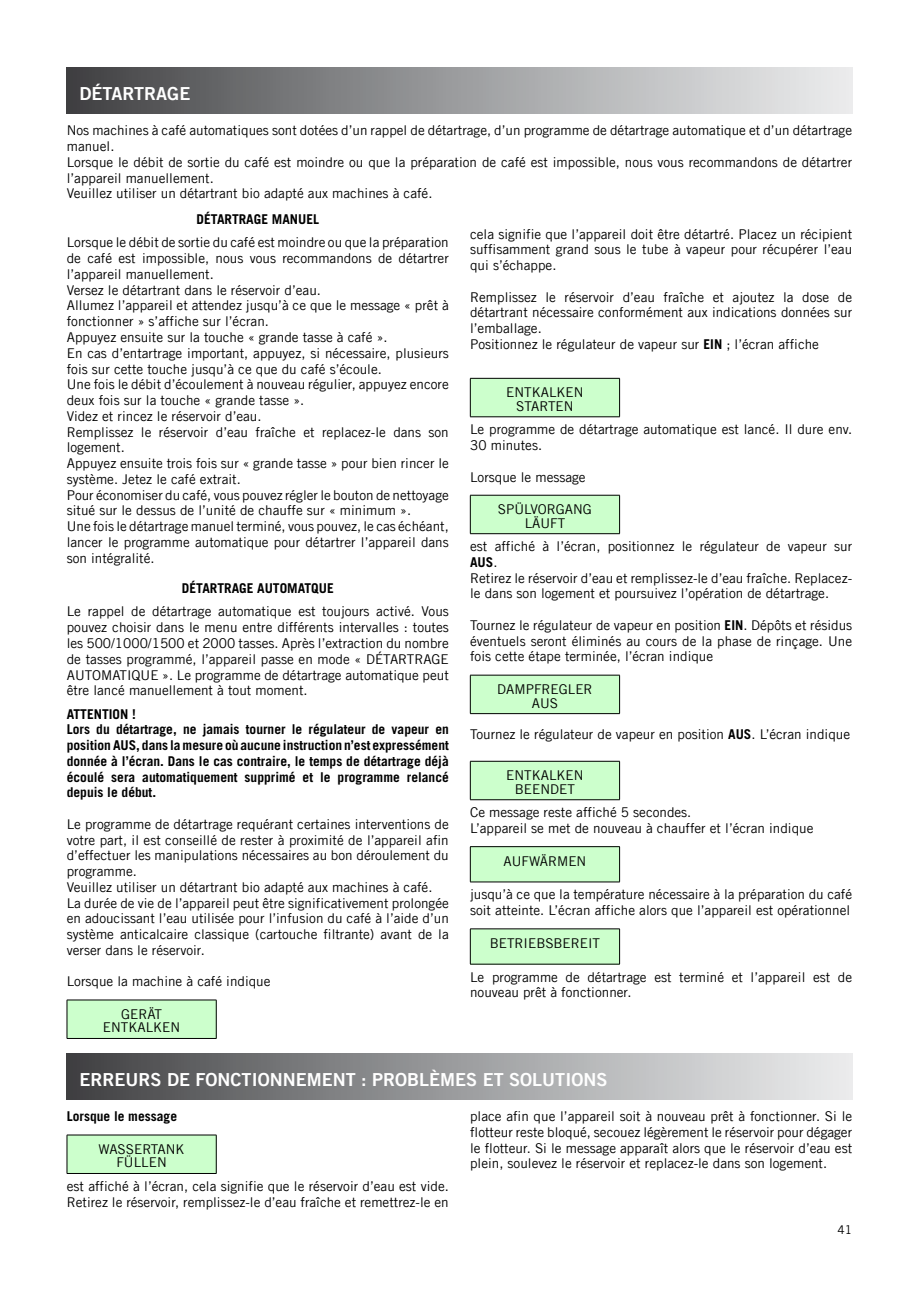
<style>
.page{position:relative;width:919px;height:1289px;background:#fff}
.page>*{position:absolute;margin:0;border:0;box-sizing:border-box;transform-origin:0 0}
.t1{font:18px "Trade Gothic LT Com Bd 2";color:#fff}
.t2{font:13.5px/15.8px "Trade Gothic LT Com";color:#000}
.t3{font:700 13.5px/15.8px "Trade Gothic LT Com";color:#000}
.t4{font:12px "Trade Gothic LT Com";color:#000}
.s1{font-weight:700}
</style>
<div class="page">
<div style="left:67px;top:68px;width:785px;height:46px;background:linear-gradient(to right,#434446,#f0f1f2)"></div>
<div style="left:67px;top:999px;width:149px;height:39px;background:#cfc"></div>
<hr style="left:67px;top:999px;width:149px;height:1px;background:#000">
<hr style="left:67px;top:1000px;width:1px;height:38px;background:#000">
<hr style="left:216px;top:1000px;width:1px;height:38px;background:#000">
<hr style="left:67px;top:1038px;width:149px;height:1px;background:#000">
<div style="left:470px;top:378px;width:149px;height:39px;background:#cfc"></div>
<hr style="left:470px;top:378px;width:149px;height:1px;background:#000">
<hr style="left:470px;top:378px;width:1px;height:38px;background:#000">
<hr style="left:619px;top:378px;width:1px;height:38px;background:#000">
<hr style="left:470px;top:416px;width:149px;height:1px;background:#000">
<div style="left:470px;top:495px;width:149px;height:38px;background:#cfc"></div>
<hr style="left:470px;top:495px;width:149px;height:1px;background:#000">
<hr style="left:470px;top:495px;width:1px;height:38px;background:#000">
<hr style="left:619px;top:495px;width:1px;height:38px;background:#000">
<hr style="left:470px;top:533px;width:149px;height:1px;background:#000">
<div style="left:470px;top:675px;width:149px;height:38px;background:#cfc"></div>
<hr style="left:470px;top:675px;width:149px;height:1px;background:#000">
<hr style="left:470px;top:675px;width:1px;height:38px;background:#000">
<hr style="left:619px;top:675px;width:1px;height:38px;background:#000">
<hr style="left:470px;top:713px;width:149px;height:1px;background:#000">
<div style="left:470px;top:761px;width:149px;height:38px;background:#cfc"></div>
<hr style="left:470px;top:761px;width:149px;height:1px;background:#000">
<hr style="left:470px;top:761px;width:1px;height:38px;background:#000">
<hr style="left:619px;top:761px;width:1px;height:38px;background:#000">
<hr style="left:470px;top:799px;width:149px;height:1px;background:#000">
<div style="left:470px;top:846px;width:149px;height:36px;background:#cfc"></div>
<hr style="left:470px;top:846px;width:149px;height:1px;background:#000">
<hr style="left:470px;top:846px;width:1px;height:35px;background:#000">
<hr style="left:619px;top:846px;width:1px;height:35px;background:#000">
<hr style="left:470px;top:881px;width:149px;height:1px;background:#000">
<div style="left:470px;top:928px;width:149px;height:36px;background:#cfc"></div>
<hr style="left:470px;top:928px;width:149px;height:1px;background:#000">
<hr style="left:470px;top:929px;width:1px;height:34px;background:#000">
<hr style="left:619px;top:929px;width:1px;height:34px;background:#000">
<hr style="left:470px;top:963px;width:149px;height:1px;background:#000">
<div style="left:67px;top:1053px;width:785px;height:46px;background:linear-gradient(to right,#434446,#f0f1f2)"></div>
<div style="left:67px;top:1134px;width:149px;height:39px;background:#cfc"></div>
<hr style="left:67px;top:1134px;width:149px;height:1px;background:#000">
<hr style="left:67px;top:1135px;width:1px;height:38px;background:#000">
<hr style="left:216px;top:1135px;width:1px;height:38px;background:#000">
<hr style="left:67px;top:1173px;width:149px;height:1px;background:#000">
<h1 class="t1" style="left:80px;top:82px;width:24px">DÉTARTRAGE</h1>
<p class="t2" style="left:67px;top:122px;width:786px">Nos machines à café automatiques sont dotées d’un rappel de détartrage, d’un programme de détartrage automatique et d’un détartrage manuel.<br>Lorsque le débit de sortie du café est moindre ou que la préparation de café est impossible, nous vous recommandons de détartrer l’appareil manuellement.<br>Veuillez utiliser un détartrant bio adapté aux machines à café.</p>
<p class="t3" style="left:196px;top:211px;width:117px">DÉTARTRAGE MANUEL</p>
<p class="t2" style="left:67px;top:234px;width:383px">Lorsque le débit de sortie du café est moindre ou que la préparation de café est impossible, nous vous recommandons de détartrer l’appareil manuellement.<br>Versez le détartrant dans le réservoir d’eau.<br>Allumez l’appareil et attendez jusqu’à ce que le message « prêt à fonctionner » s’affiche sur l’écran.<br>Appuyez ensuite sur la touche « grande tasse à café ».<br>En cas d’entartrage important, appuyez, si nécessaire, plusieurs fois sur cette touche jusqu’à ce que du café s’écoule.<br>Une fois le débit d’écoulement à nouveau régulier, appuyez encore deux fois sur la touche « grande tasse ».<br>Videz et rincez le réservoir d’eau.<br>Remplissez le réservoir d’eau fraîche et replacez-le dans son logement.<br>Appuyez ensuite trois fois sur « grande tasse » pour bien rincer le système. Jetez le café extrait.<br>Pour économiser du café, vous pouvez régler le bouton de nettoyage situé sur le dessus de l’unité de chauffe sur « minimum ».<br>Une fois le détartrage manuel terminé, vous pouvez, le cas échéant, lancer le programme automatique pour détartrer l’appareil dans son intégralité.</p>
<p class="t3" style="left:182px;top:580px;width:152px">DÉTARTRAGE AUTO MATQUE</p>
<p class="t2" style="left:67px;top:603px;width:383px;text-align:justify">Le rappel de détartrage automatique est toujours activé. Vous pouvez choisir dans le menu entre différents intervalles : toutes les 500/1000/1500 et 2000 tasses. Après l’extraction du nombre de tasses programmé, l’appareil passe en mode « DÉTARTRAGE AUTOMATIQUE ». Le programme de détartrage automatique peut être lancé manuellement à tout moment.</p>
<p class="t3" style="left:67px;top:705px;width:8px">ATTE</p>
<p class="t2" style="left:470px;top:226px;width:383px;text-align:justify">cela signifie que l’appareil doit être détartré. Placez un récipient suffisamment grand sous le tube à vapeur pour récupérer l’eau qui s’échappe.</p>
<p class="t2" style="left:470px;top:289px;width:383px">Remplissez le réservoir d’eau fraîche et ajoutez la dose de détartrant nécessaire conformément aux indications données sur l’emballage.<br>Positionnez le régulateur de vapeur sur <span class="s1">EIN</span> ; l’écran affiche</p>
<p class="t2" style="left:516px;top:385px;width:18px;line-height:13.5px;text-indent:-10px">Entkalken<br>Starten</p>
<p class="t2" style="left:470px;top:421px;width:383px">Le programme de détartrage automatique est lancé. Il dure env.<br>30 minutes.</p>
<p class="t2" style="left:470px;top:468px;width:117px">Lorsque le message</p>
<p class="t2" style="left:498px;top:501px;width:18px">Spülvorgang</p>
<p class="t2" style="left:470px;top:511px;width:383px;line-height:23.4px;text-indent:55px">Läuft<br>est affiché à l’écran, positionnez le régulateur de vapeur sur</p>
<p class="t2" style="left:470px;top:554px;width:383px"><span class="s1">AUS</span>.<br>Retirez le réservoir d’eau et remplissez-le d’eau fraîche. Replacez&shy;le dans son logement et poursuivez l’opération de détartrage.</p>
<p class="t2" style="left:470px;top:617px;width:383px;text-align:justify">Tournez le régulateur de vapeur en position <span class="s1">EIN</span>. Dépôts et résidus éventuels seront éliminés au cours de la phase de rinçage. Une fois cette étape terminée, l’écran indique</p>
<p class="t2" style="left:497px;top:681px;width:19px">Dampfregler</p>
<p class="t2" style="left:531px;top:694px;width:18px">Aus</p>
<p class="t2" style="left:470px;top:726px;width:381px">Tournez le régulateur de vapeur en position <span class="s1">AUS</span>. L’écran indique</p>
<p class="t2" style="left:515px;top:768px;width:19px;line-height:13.5px;text-indent:-9px">Entkalken<br>Beendet</p>
<p class="t2" style="left:470px;top:804px;width:345px">Ce message reste affiché 5 secondes.<br>L’appareil se met de nouveau à chauffer et l’écran indique</p>
<p class="t2" style="left:503px;top:852px;width:19px">Aufw</p>
<p class="t2" style="left:540px;top:852px;width:19px">ärmen</p>
<p class="t2" style="left:470px;top:886px;width:383px">jusqu’à ce que la température nécessaire à la préparation du café soit atteinte. L’écran affiche alors que l’appareil est opérationnel</p>
<p class="t2" style="left:489px;top:935px;width:18px">Betriebsbereit</p>
<p class="t2" style="left:470px;top:968px;width:383px">Le programme de détartrage est terminé et l’appareil est de nouveau prêt à fonctionner.</p>
<p class="t3" style="left:67px;top:705px;width:383px;text-indent:27px">NTION !<br>Lors du détartrage, ne jamais tourner le régulateur de vapeur en position AUS, dans la mesure où aucune instruction n’est expressément donnée à l’écran. Dans le cas contraire, le temps de détartrage déjà écoulé sera automatiquement supprimé et le programme relancé depuis le début.</p>
<p class="t2" style="left:67px;top:816px;width:383px">Le programme de détartrage requérant certaines interventions de votre part, il est conseillé de rester à proximité de l’appareil afin d’effectuer les manipulations nécessaires au bon déroulement du programme.<br>Veuillez utiliser un détartrant bio adapté aux machines à café.<br>La durée de vie de l’appareil peut être significativement prolongée en adoucissant l’eau utilisée pour l’infusion du café à l’aide d’un système anticalcaire classique (cartouche filtrante) avant de la verser dans le réservoir.</p>
<p class="t2" style="left:67px;top:973px;width:205px">Lorsque la machine à café indique</p>
<p class="t2" style="left:121px;top:1006px;width:39px">Gerät</p>
<p class="t2" style="left:103px;top:1019px;width:18px">Entkalken</p>
<h1 class="t1" style="left:80px;top:1067px;width:13px">ERREURS</h1>
<h1 class="t1" style="left:167px;top:1067px;width:41px">DE FONCTIONNEMENT</h1>
<h1 class="t1" style="left:361px;top:1067px;width:35px">: PROBL</h1>
<h1 class="t1" style="left:429px;top:1067px;width:24px">ÈMES</h1>
<h1 class="t1" style="left:482px;top:1067px;width:39px">ET SOLUTIONS</h1>
<p class="t3" style="left:67px;top:1108px;width:112px">Lorsque le message</p>
<p class="t2" style="left:116px;top:1142px;width:17px;line-height:13.5px;text-indent:-18px">Wassertank<br>Füllen</p>
<p class="t2" style="left:67px;top:1177px;width:383px">est affiché à l’écran, cela signifie que le réservoir d’eau est vide.<br>Retirez le réservoir, remplissez-le d’eau fraîche et remettrez-le en</p>
<p class="t2" style="left:470px;top:1108px;width:383px;text-align:justify">place afin que l’appareil soit à nouveau prêt à fonctionner. Si le flotteur reste bloqué, secouez légèrement le réservoir pour dégager le flotteur. Si le message apparaît alors que le réservoir d’eau est plein, soulevez le réservoir et replacez-le dans son logement.</p>
<p class="t4" style="left:837px;top:1222px;width:16px">41</p>
</div>
